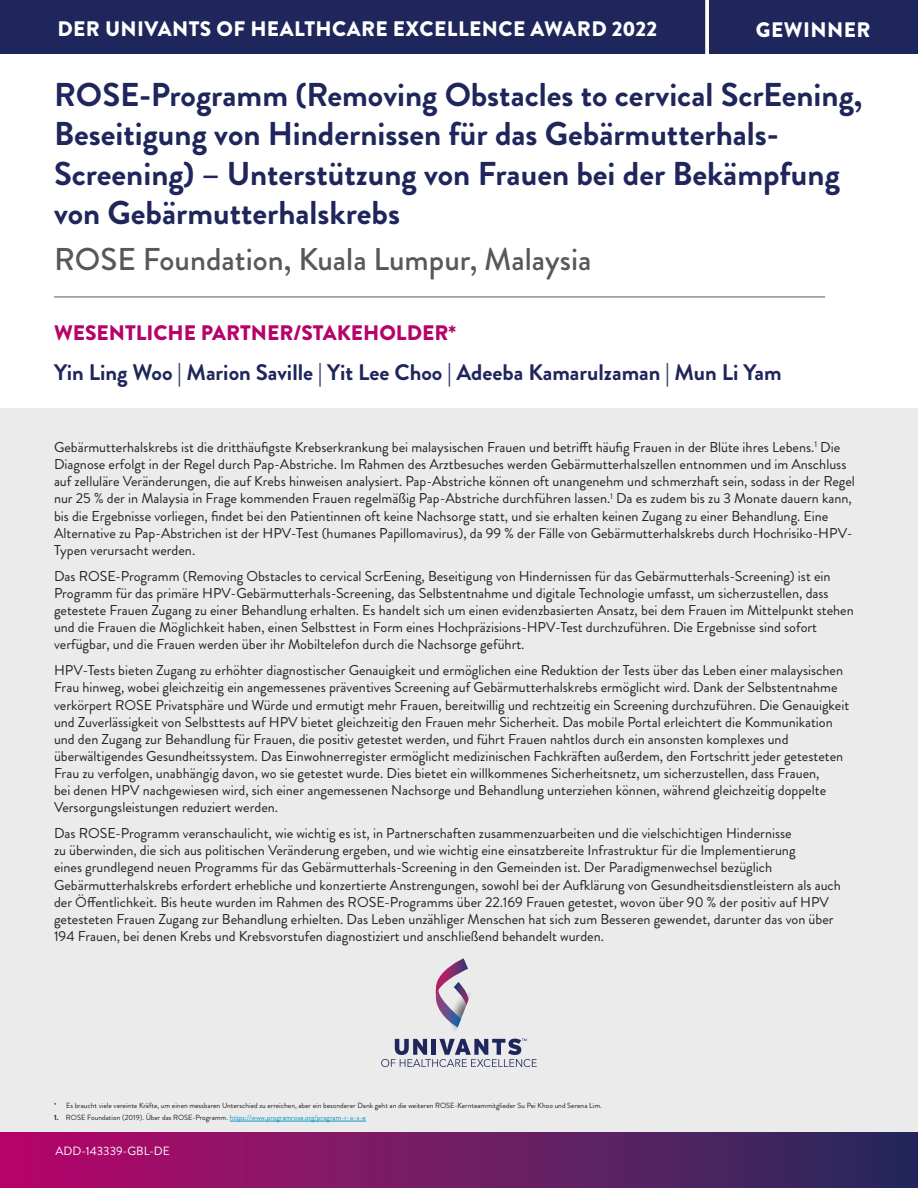
<style>
.page{position:relative;width:918px;height:1188px;background:#fff}
.page>*{position:absolute;margin:0;border:0;box-sizing:border-box;transform-origin:0 0}
.t1{font:700 33px/39.6px "Brandon Grotesque";color:#1f265b}
.t2{font:500 31.5px "Brandon Grotesque";color:#57585a}
.t3{font:700 22.5px "Brandon Grotesque";color:#1f265b}
.t4{font:900 21px "Brandon Grotesque";letter-spacing:.02em;color:#fff}
.t5{font:900 21px "Brandon Grotesque";color:#b70369}
.t6{font:14.25px/17.1px "Brandon Grotesque";color:#231f20}
.t7{font:12px "Brandon Grotesque";color:#fff}
.t8{font:7.5px "Brandon Grotesque";color:#231f20}
.t9{font:7.5px "Brandon Grotesque";color:#0a99c8}
.s1{font-weight:700;color:#231f20}
.s2{color:#231f20}
</style>
<div class="page">
<div style="left:0;top:1132px;width:918px;height:56px;background:linear-gradient(to right,#b8096a,#272d5c)"></div>
<hr style="left:54px;top:297px;width:771px;height:1px;background:#57585a">
<div style="left:0;top:408px;width:918px;height:724px;background:#ebebec"></div>
<div style="left:0;top:0;width:918px;height:54px;background:#1f265b"></div>
<svg style="left:705px;top:0;width:4px;height:54px"></svg>
<hr style="left:230px;top:1121px;width:136px;height:1px;background:#0a99c8">
<svg style="left:381px;top:958px;width:156px;height:109px"></svg>
<h3 class="t4" style="left:57px;top:14px;width:601px">DER UNIVANTS OF HEALTHCARE EXCELLENCE AWARD 2022</h3>
<h3 class="t4" style="left:756px;top:14px;width:116px">GEWINNER</h3>
<h1 class="t1" style="left:54px;top:75px;width:810px">ROSE-Programm (Removing Obstacles to cervical ScrEening, Beseitigung von Hindernissen für das Gebärmutterhals-Screening) – Unterstützung von Frauen bei der Bekämpfung von Gebärmutterhalskrebs</h1>
<h2 class="t2" style="left:54px;top:237px;width:539px">ROSE Foundation, Kuala Lumpur, Malaysia</h2>
<h3 class="t5" style="left:54px;top:318px;width:404px">WESENTLICHE PARTNER/STAKEHOLDER*</h3>
<h3 class="t3" style="left:54px;top:356px;width:729px">Yin Ling Woo | Marion Saville | Yit Lee Choo | Adeeba Kamarulzaman | Mun Li Yam</h3>
<p class="t6" style="left:54px;top:439px;width:803px">Gebärmutterhalskrebs ist die dritthäufigste Krebserkrankung bei malaysischen Frauen und betrifft häufig Frauen in der Blüte ihres Lebens.<sup>1</sup> Die Diagnose erfolgt in der Regel durch Pap-Abstriche. Im Rahmen des Arztbesuches werden Gebärmutterhalszellen entnommen und im Anschluss auf zelluläre Veränderungen, die auf Krebs hinweisen analysiert. Pap-Abstriche können oft unangenehm und schmerzhaft sein, sodass in der Regel nur 25 % der in Malaysia in Frage kommenden Frauen regelmäßig Pap-Abstriche durchführen lassen.<sup>1</sup> Da es zudem bis zu 3 Monate dauern kann, bis die Ergebnisse vorliegen, findet bei den Patientinnen oft keine Nachsorge statt, und sie erhalten keinen Zugang zu einer Behandlung. Eine Alternative zu Pap-Abstrichen ist der HPV-Test (humanes Papillomavirus), da 99 % der Fälle von Gebärmutterhalskrebs durch Hochrisiko-HPV-Typen verursacht werden.</p>
<p class="t6" style="left:54px;top:568px;width:801px">Das ROSE-Programm (Removing Obstacles to cervical ScrEening, Beseitigung von Hindernissen für das Gebärmutterhals-Screening) ist ein Programm für das primäre HPV-Gebärmutterhals-Screening, das Selbstentnahme und digitale Technologie umfasst, um sicherzustellen, dass getestete Frauen Zugang zu einer Behandlung erhalten. Es handelt sich um einen evidenzbasierten Ansatz, bei dem Frauen im Mittelpunkt stehen und die Frauen die Möglichkeit haben, einen Selbsttest in Form eines Hochpräzisions-HPV-Test durchzuführen. Die Ergebnisse sind sofort verfügbar, und die Frauen werden über ihr Mobiltelefon durch die Nachsorge geführt.</p>
<p class="t6" style="left:54px;top:662px;width:797px">HPV-Tests bieten Zugang zu erhöhter diagnostischer Genauigkeit und ermöglichen eine Reduktion der Tests über das Leben einer malaysischen Frau hinweg, wobei gleichzeitig ein angemessenes präventives Screening auf Gebärmutterhalskrebs ermöglicht wird. Dank der Selbstentnahme verkörpert ROSE Privatsphäre und Würde und ermutigt mehr Frauen, bereitwillig und rechtzeitig ein Screening durchzuführen. Die Genauigkeit und Zuverlässigkeit von Selbsttests auf HPV bietet gleichzeitig den Frauen mehr Sicherheit. Das mobile Portal erleichtert die Kommunikation und den Zugang zur Behandlung für Frauen, die positiv getestet werden, und führt Frauen nahtlos durch ein ansonsten komplexes und überwältigendes Gesundheitssystem. Das Einwohnerregister ermöglicht medizinischen Fachkräften außerdem, den Fortschritt jeder getesteten Frau zu verfolgen, unabhängig davon, wo sie getestet wurde. Dies bietet ein willkommenes Sicherheitsnetz, um sicherzustellen, dass Frauen,<br>bei denen HPV nachgewiesen wird, sich einer angemessenen Nachsorge und Behandlung unterziehen können, während gleichzeitig doppelte Versorgungsleistungen reduziert werden.</p>
<p class="t6" style="left:54px;top:825px;width:788px">Das ROSE-Programm veranschaulicht, wie wichtig es ist, in Partnerschaften zusammenzuarbeiten und die vielschichtigen Hindernisse<br>zu überwinden, die sich aus politischen Veränderung ergeben, und wie wichtig eine einsatzbereite Infrastruktur für die Implementierung<br>eines grundlegend neuen Programms für das Gebärmutterhals-Screening in den Gemeinden ist. Der Paradigmenwechsel bezüglich Gebärmutterhalskrebs erfordert erhebliche und konzertierte Anstrengungen, sowohl bei der Aufklärung von Gesundheitsdienstleistern als auch der Öffentlichkeit. Bis heute wurden im Rahmen des ROSE-Programms über 22.169 Frauen getestet, wovon über 90 % der positiv auf HPV getesteten Frauen Zugang zur Behandlung erhielten. Das Leben unzähliger Menschen hat sich zum Besseren gewendet, darunter das von über 194 Frauen, bei denen Krebs und Krebsvorstufen diagnostiziert und anschließend behandelt wurden.</p>
<p class="t8" style="left:54px;top:1101px;width:549px">* Es braucht viele vereinte Kräfte, um einen messbaren Unterschied zu erreichen, aber ein besonderer Dank geht an die weiteren ROSE-Kernteammitglieder Su Pei Khoo und Serena Lim.</p>
<p class="t9" style="left:54px;top:1113px;width:314px"><span class="s1">1.</span> <span class="s2">ROSE Foundation (2019). Über das ROSE-Programm.</span> https://www.programrose.org/program-r-o-s-e</p>
<p class="t7" style="left:56px;top:1142px;width:116px">ADD-143339-GBL-DE</p>
</div>
